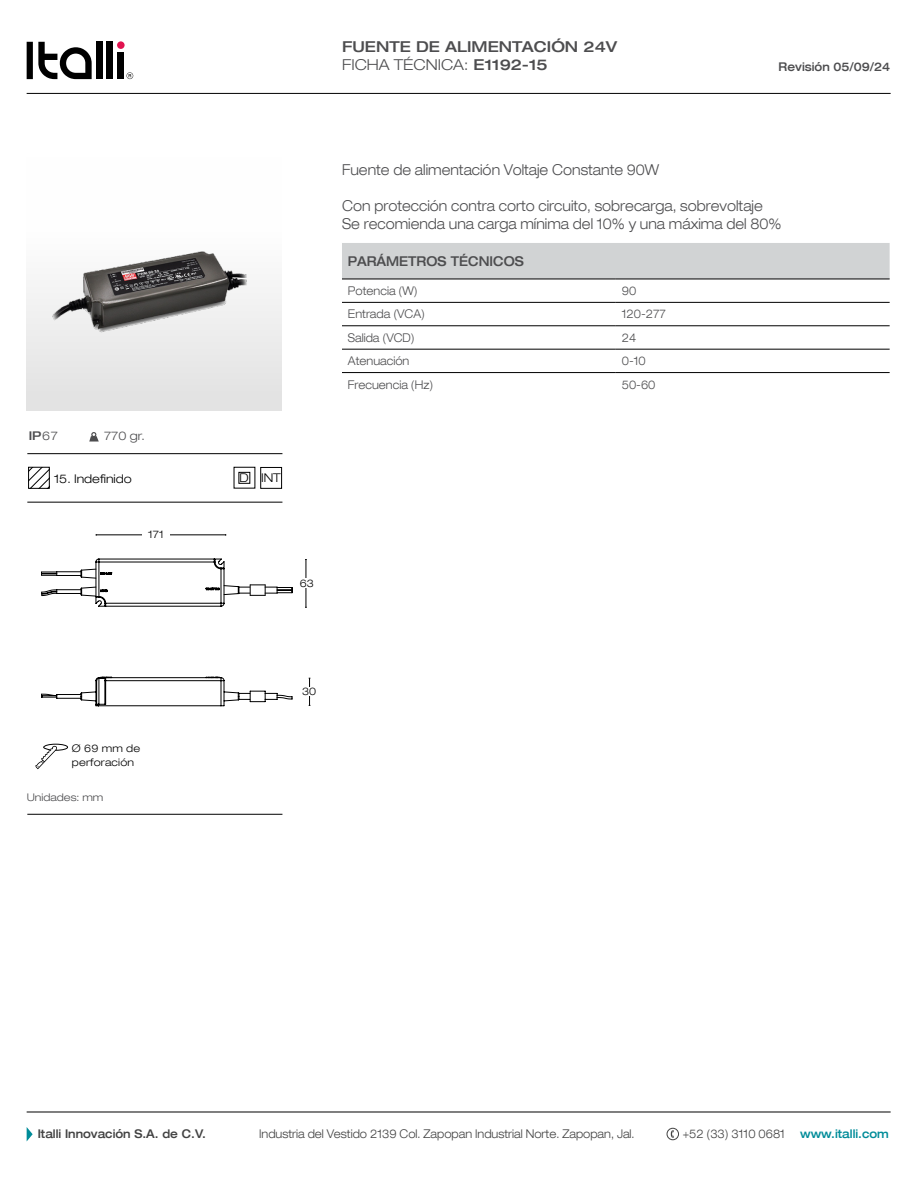
<style>
.page{position:relative;width:918px;height:1188px;background:#fff}
.page>*{position:absolute;margin:0;border:0;box-sizing:border-box;transform-origin:0 0}
.t1{font:300 expanded 15px/18px "Helvetica 43";color:#4d4d4f;scale:.9 1}
.t2{font:500 expanded 15px "Helvetica 63";color:#4d4d4f}
.t3{font:300 expanded 15px "Helvetica 43";color:#4d4d4f}
.t4{font:500 expanded 13.5px "Helvetica 63";color:#4d4d4f;scale:.9 1}
.t5{font:300 expanded 12px "Helvetica 43";color:#4d4d4f;scale:.9 1}
.t6{font:300 expanded 12px "Helvetica 43";color:#424242;scale:.9 1}
.t7{font:500 expanded 12px "Helvetica 63";color:#424242;scale:.9 1}
.t8{font:300 expanded 12px "Helvetica 43";color:#000}
.t9{font:500 expanded 12px "Helvetica 63";color:#4d4d4f;scale:.9 1}
.t10{font:500 expanded 12px "Helvetica 63";color:#008c99;scale:.9 1}
.t11{font:300 expanded 12px "Helvetica 43";color:#4d4d4f}
.t12{font:500 expanded 12px "Helvetica 63";color:#4d4d4f}
.t13{font:300 expanded 10.5px/13.5px "Helvetica 43";letter-spacing:.02em;color:#000}
.t14{font:300 expanded 10.5px "Helvetica 43";color:#4d4d4f}
.s1{font-family:"Helvetica 63";font-weight:500}
.s2{font-family:"Helvetica 43";font-weight:300}
</style>
<div class="page">
<hr style="left:27px;top:93px;width:864px;height:1px;background:#000">
<hr style="left:27px;top:1112px;width:864px;height:1px;background:#000">
<svg style="left:27px;top:1127px;width:6px;height:14px"></svg>
<svg style="left:670px;top:1130px;width:4px;height:8px"></svg>
<div style="left:667px;top:1128px;width:12px;height:12px;border:1px solid #424242;border-radius:50%"></div>
<svg style="left:27px;top:42px;width:65px;height:37px"></svg>
<div style="left:96px;top:41px;width:6px;height:38px;background:#000"></div>
<div style="left:107px;top:41px;width:6px;height:38px;background:#000"></div>
<div style="left:118px;top:52px;width:6px;height:27px;background:#000"></div>
<div style="left:117px;top:41px;width:8px;height:8px;background:#e1134f;border-radius:50%"></div>
<svg style="left:127px;top:72px;width:6px;height:7px"></svg>
<hr style="left:27px;top:453px;width:255px;height:1px;background:#000">
<hr style="left:27px;top:502px;width:255px;height:1px;background:#000">
<hr style="left:27px;top:814px;width:255px;height:1px;background:#000">
<div style="left:239px;top:472px;width:11px;height:12px;border:1px solid #000"></div>
<div style="left:28px;top:467px;width:22px;height:22px;border:1px solid #000"></div>
<svg style="left:28px;top:467px;width:21px;height:21px"></svg>
<svg style="left:89px;top:432px;width:10px;height:10px"></svg>
<div style="left:27px;top:157px;width:255px;height:254px;background:linear-gradient(to bottom,#fff,#e3e3e3)"></div>
<div style="left:261px;top:467px;width:21px;height:22px;border:1px solid #000"></div>
<div style="left:342px;top:243px;width:548px;height:36px;background:#d1d3d4"></div>
<hr style="left:342px;top:279px;width:274px;height:1px;background:#000">
<hr style="left:616px;top:279px;width:274px;height:1px;background:#000">
<hr style="left:342px;top:302px;width:274px;height:1px;background:#000">
<hr style="left:616px;top:302px;width:274px;height:1px;background:#000">
<hr style="left:342px;top:326px;width:274px;height:1px;background:#000">
<hr style="left:616px;top:326px;width:274px;height:1px;background:#000">
<hr style="left:342px;top:349px;width:274px;height:1px;background:#000">
<hr style="left:616px;top:349px;width:274px;height:1px;background:#000">
<hr style="left:342px;top:372px;width:274px;height:1px;background:#000">
<hr style="left:616px;top:372px;width:274px;height:1px;background:#000">
<hr style="left:96px;top:535px;width:130px;height:1px;background:#000">
<svg style="left:309px;top:678px;width:1px;height:28px"></svg>
<hr style="left:306px;top:560px;width:1px;height:47px;background:#000">
<div style="left:302px;top:687px;width:15px;height:9px;background:#fff"></div>
<div style="left:142px;top:529px;width:28px;height:11px;background:#fff"></div>
<div style="left:298px;top:578px;width:18px;height:10px;background:#fff"></div>
<svg style="left:35px;top:743px;width:33px;height:26px"></svg>
<svg style="left:41px;top:559px;width:251px;height:147px"></svg>
<img style="left:48px;top:230px;width:208px;height:126px">
<p class="t2" style="left:342px;top:37px;width:276px">FUENTE DE ALIMENTACIÓN 24V</p>
<p class="t3" style="left:342px;top:56px;width:207px">FICHA TÉCNICA: <span class="s1">E1192-15</span></p>
<p class="t9" style="left:779px;top:59px;width:126px">Revisión 05/09/24</p>
<p class="t1" style="left:342px;top:160px;width:354px">Fuente de alimentación Voltaje Constante 90W</p>
<p class="t1" style="left:342px;top:196px;width:490px">Con protección contra corto circuito, sobrecarga, sobrevoltaje<br>Se recomienda una carga mínima del 10% y una máxima del 80%</p>
<p class="t12" style="left:29px;top:429px;width:31px">IP<span class="s2">67</span></p>
<p class="t11" style="left:104px;top:428px;width:42px">770 gr.</p>
<p class="t8" style="left:54px;top:472px;width:79px">15. Indefinido</p>
<p class="t8" style="left:261px;top:470px;width:21px">INT</p>
<p class="t8" style="left:240px;top:470px;width:11px">D</p>
<p class="t13" style="left:148px;top:528px;width:17px">171</p>
<p class="t13" style="left:300px;top:576px;width:16px">63</p>
<p class="t4" style="left:348px;top:253px;width:197px">PARÁMETROS TÉCNICOS</p>
<p class="t5" style="left:348px;top:284px;width:79px">Potencia (W)</p>
<p class="t5" style="left:622px;top:284px;width:18px">90</p>
<p class="t5" style="left:348px;top:307px;width:87px">Entrada (VCA)</p>
<p class="t5" style="left:622px;top:307px;width:50px">120-277</p>
<p class="t5" style="left:348px;top:330px;width:76px">Salida (VCD)</p>
<p class="t5" style="left:622px;top:330px;width:18px">24</p>
<p class="t5" style="left:348px;top:354px;width:70px">Atenuación</p>
<p class="t5" style="left:622px;top:354px;width:28px">0-10</p>
<p class="t5" style="left:348px;top:377px;width:96px">Frecuencia (Hz)</p>
<p class="t5" style="left:622px;top:377px;width:39px">50-60</p>
<p class="t13" style="left:72px;top:741px;width:70px">Ø 69 mm de perforación</p>
<p class="t14" style="left:27px;top:791px;width:78px">Unidades: mm</p>
<p class="t13" style="left:302px;top:685px;width:16px">30</p>
<p class="t7" style="left:38px;top:1127px;width:188px">Italli Innovación S.A. de C.V.</p>
<p class="t6" style="left:259px;top:1127px;width:419px">Industria del Vestido 2139 Col. Zapopan Industrial Norte. Zapopan, Jal.</p>
<p class="t6" style="left:683px;top:1127px;width:115px">+52 (33) 3110 0681</p>
<p class="t10" style="left:800px;top:1127px;width:100px">www.italli.com</p>
</div>
